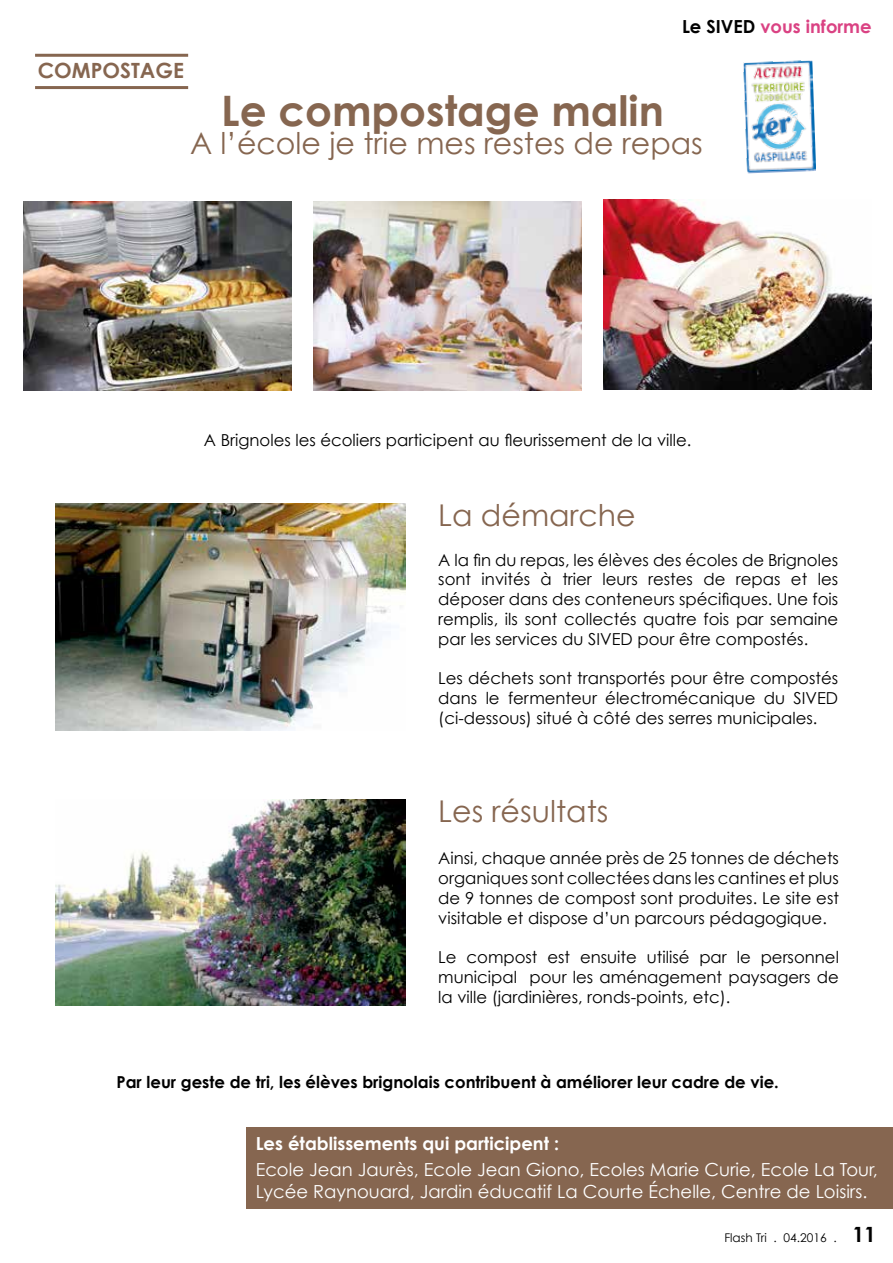
<style>
.page{position:relative;width:893px;height:1263px;background:#fff}
.page>*{position:absolute;margin:0;border:0;box-sizing:border-box;transform-origin:0 0}
.t1{font:700 42px "Century Gothic";color:#866650}
.t2{font:30px "Century Gothic";color:#866650}
.t3{font:700 21px "Century Gothic";color:#866650}
.t4{font:18px/21.6px "Century Gothic";color:#fff}
.t5{font:700 18px "Century Gothic";color:#fff}
.t6{font:700 18px "Century Gothic";color:#da4283}
.t7{font:16.5px/19.8px "Century Gothic";color:#000;text-align:justify}
.t8{font:700 16.5px "Century Gothic";color:#000}
.t9{font:12px "Century Gothic";color:#000}
.s1{color:#000}
.s2{font-weight:700;font-size:21px}
</style>
<div class="page">
<hr style="left:35px;top:86px;width:153px;height:3px;background:#866650">
<hr style="left:35px;top:54px;width:153px;height:3px;background:#866650">
<img style="left:314px;top:201px;width:268px;height:190px">
<img style="left:24px;top:201px;width:268px;height:190px">
<img style="left:604px;top:200px;width:268px;height:189px">
<div style="left:246px;top:1128px;width:647px;height:81px;background:#866650"></div>
<img style="left:55px;top:503px;width:350px;height:227px">
<img style="left:55px;top:800px;width:350px;height:206px">
<img style="left:743px;top:60px;width:73px;height:113px">
<p class="t3" style="left:38px;top:58px;width:148px">COMPOSTAGE</p>
<p class="t6" style="left:682px;top:15px;width:191px"><span class="s1">Le SIVED</span> vous informe</p>
<h1 class="t1" style="left:221px;top:85px;width:444px">Le compostage malin</h1>
<h2 class="t2" style="left:190px;top:125px;width:514px">A l’école je trie mes restes de repas</h2>
<p class="t7" style="left:204px;top:429px;width:489px">A Brignoles les écoliers participent au fleurissement de la ville.</p>
<h2 class="t2" style="left:438px;top:497px;width:199px">La démarche</h2>
<p class="t7" style="left:438px;top:549px;width:401px">A la fin du repas, les élèves des écoles de Brignoles sont invités à trier leurs restes de repas et les déposer dans des conteneurs spécifiques. Une fois remplis, ils sont collectés quatre fois par semaine par les services du SIVED pour être compostés.</p>
<p class="t7" style="left:438px;top:668px;width:401px">Les déchets sont transportés pour être compostés dans le fermenteur électromécanique du SIVED (ci-dessous) situé à côté des serres municipales.</p>
<h2 class="t2" style="left:438px;top:793px;width:172px">Les résultats</h2>
<p class="t7" style="left:438px;top:848px;width:402px">Ainsi, chaque année près de 25 tonnes de déchets organiques sont collectées dans les cantines et plus de 9 tonnes de compost sont produites. Le site est visitable et dispose d’un parcours pédagogique.</p>
<p class="t7" style="left:438px;top:947px;width:402px">Le compost est ensuite utilisé par le personnel municipal pour les aménagement paysagers de la ville (jardinières, ronds-points, etc).</p>
<p class="t8" style="left:116px;top:1072px;width:664px">Par leur geste de tri, les élèves brignolais contribuent à améliorer leur cadre de vie.</p>
<p class="t5" style="left:256px;top:1132px;width:305px">Les établissements qui participent :</p>
<p class="t4" style="left:256px;top:1159px;width:623px">Ecole Jean Jaurès, Ecole Jean Giono, Ecoles Marie Curie, Ecole La Tour,<br>Lycée Raynouard, Jardin éducatif La Courte Échelle, Centre de Loisirs.</p>
<p class="t9" style="left:724px;top:1230px;width:153px">Flash Tri . 04.2016 . <span class="s2">11</span></p>
</div>
